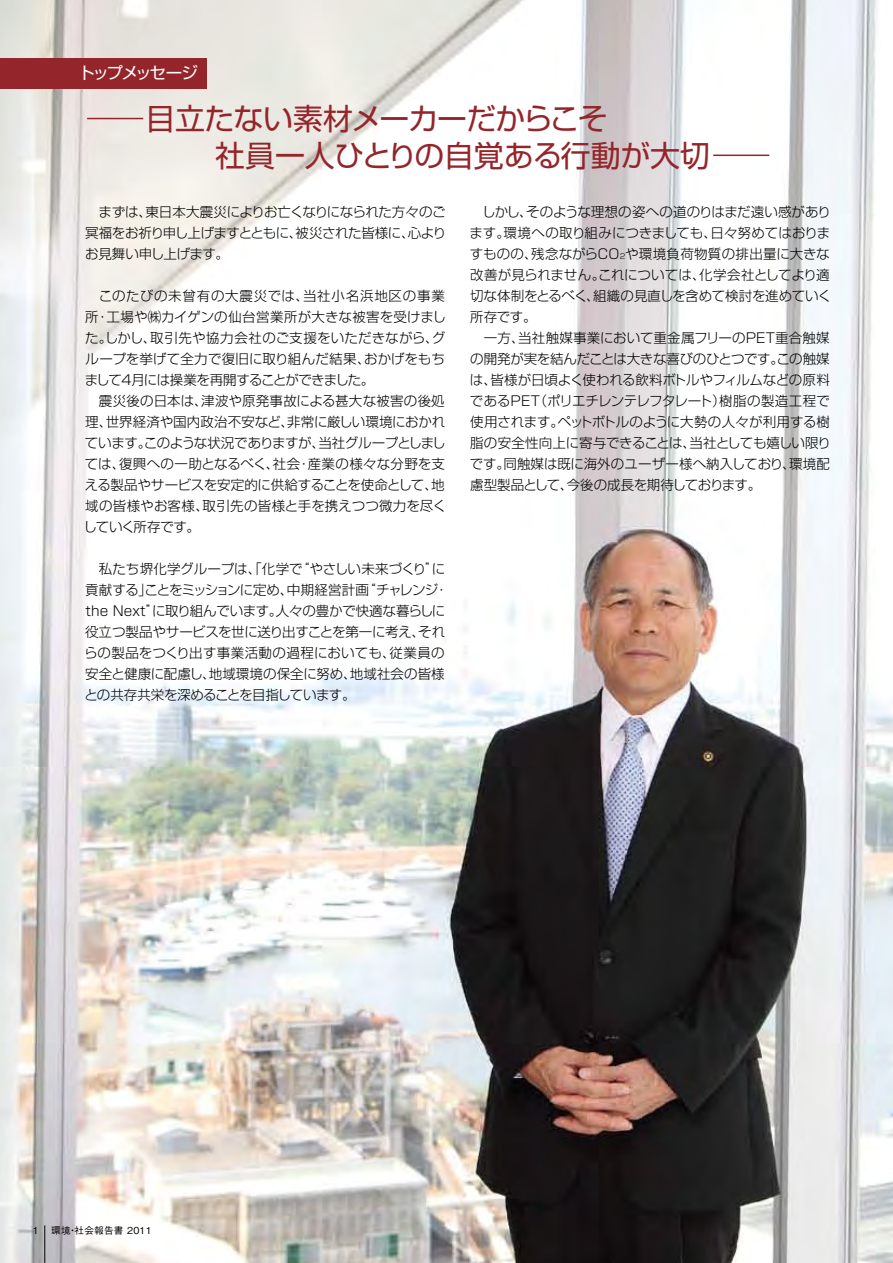
<style>
.page{position:relative;width:893px;height:1263px;background:#fff}
.page>*{position:absolute;margin:0;border:0;box-sizing:border-box;transform-origin:0 0}
.t1{font:29.85px/37px "Shin Go Pro Regular 90 pv RKSJ H";letter-spacing:-.02em;color:#94252a}
.t2{font:16.5px "Shin Go Pro Regular 90 pv RKSJ H";letter-spacing:-.13em;color:#fff}
.t3{font:13.5px/21px "Shin Go Pro Light 90 pv RKSJ H";letter-spacing:-.015em;color:#000;text-align:justify}
.t4{font:9.6px "Gothic BBB Pro Medium 90 pv RKSJ H";letter-spacing:.025em;color:#000}
.s1{font-family:"Shin Go Pro Light 90 pv RKSJ H"}
.s2{font-size:7.5px}
</style>
<div class="page">
<img style="left:0;top:0;width:893px;height:1263px">
<hr style="left:45px;top:1225px;width:1px;height:38px;background:#000">
<div style="left:0;top:58px;width:207px;height:31px;background:#94252a"></div>
<hr style="left:87px;top:118px;width:56px;height:1px;background:#94252a">
<hr style="left:713px;top:155px;width:56px;height:1px;background:#94252a">
<p class="t2" style="left:79px;top:59px;width:121px">トップメッセージ</p>
<h1 class="t1" style="left:215px;top:96px;width:496px;text-indent:-129px"><span class="s1">　　</span>目立たない素材メーカーだからこそ<br>社員一人ひとりの自覚ある行動が大切</h1>
<p class="t3" style="left:85px;top:200px;width:362px;text-indent:13px">まずは、東日本大震災によりお亡くなりになられた方々のご冥福をお祈り申し上げますとともに、被災された皆様に、心よりお見舞い申し上げます。</p>
<p class="t3" style="left:85px;top:284px;width:363px">　このたびの未曾有の大震災では、当社小名浜地区の事業所・工場や㈱カイゲンの仙台営業所が大きな被害を受けました。しかし、取引先や協力会社のご支援をいただきながら、グループを挙げて全力で復旧に取り組んだ結果、おかげをもちまして４月には操業を再開することができました。</p>
<p class="t3" style="left:84px;top:389px;width:364px;text-indent:15px">震災後の日本は、津波や原発事故による甚大な被害の後処理、世界経済や国内政治不安など、非常に厳しい環境におかれています。このような状況でありますが、当社グループとしましては、復興への一助となるべく、社会・産業の様々な分野を支える製品やサービスを安定的に供給することを使命として、地域の皆様やお客様、取引先の皆様と手を携えつつ微力を尽くしていく所存です。</p>
<p class="t3" style="left:84px;top:557px;width:366px;text-align:left;text-indent:15px">私たち堺化学グループは、「化学で“やさしい未来づくり”に貢献する」ことをミッションに定め、中期経営計画“チャレンジ・the Next”に取り組んでいます。人々の豊かで快適な暮らしに役立つ製品やサービスを世に送り出すことを第一に考え、それらの製品をつくり出す事業活動の過程においても、従業員の安全と健康に配慮し、地域環境の保全に努め、地域社会の皆様との共存共栄を深めることを目指しています。</p>
<p class="t3" style="left:469px;top:200px;width:363px;text-indent:13px">しかし、そのような理想の姿への道のりはまだ遠い感があります。環境への取り組みにつきましても、日々努めてはおりますものの、残念ながらCO<span class="s2">2</span>や環境負荷物質の排出量に大きな改善が見られません。これについては、化学会社としてより適切な体制をとるべく、組織の見直しを含めて検討を進めていく所存です。</p>
<p class="t3" style="left:470px;top:326px;width:363px;text-indent:14px">一方、当社触媒事業において重金属フリーのPET重合触媒の開発が実を結んだことは大きな喜びのひとつです。この触媒は、皆様が日頃よく使われる飲料ボトルやフィルムなどの原料であるPET（ポリエチレンテレフタレート）樹脂の製造工程で使用されます。ペットボトルのように大勢の人々が利用する樹脂の安全性向上に寄与できることは、当社としても嬉しい限りです。同触媒は既に海外のユーザー様へ納入しており、環境配慮型製品として、今後の成長を期待しております。</p>
<p class="t4" style="left:33px;top:1223px;width:8px">1</p>
<p class="t4" style="left:51px;top:1223px;width:102px">環境・社会報告書 2011</p>
</div>
